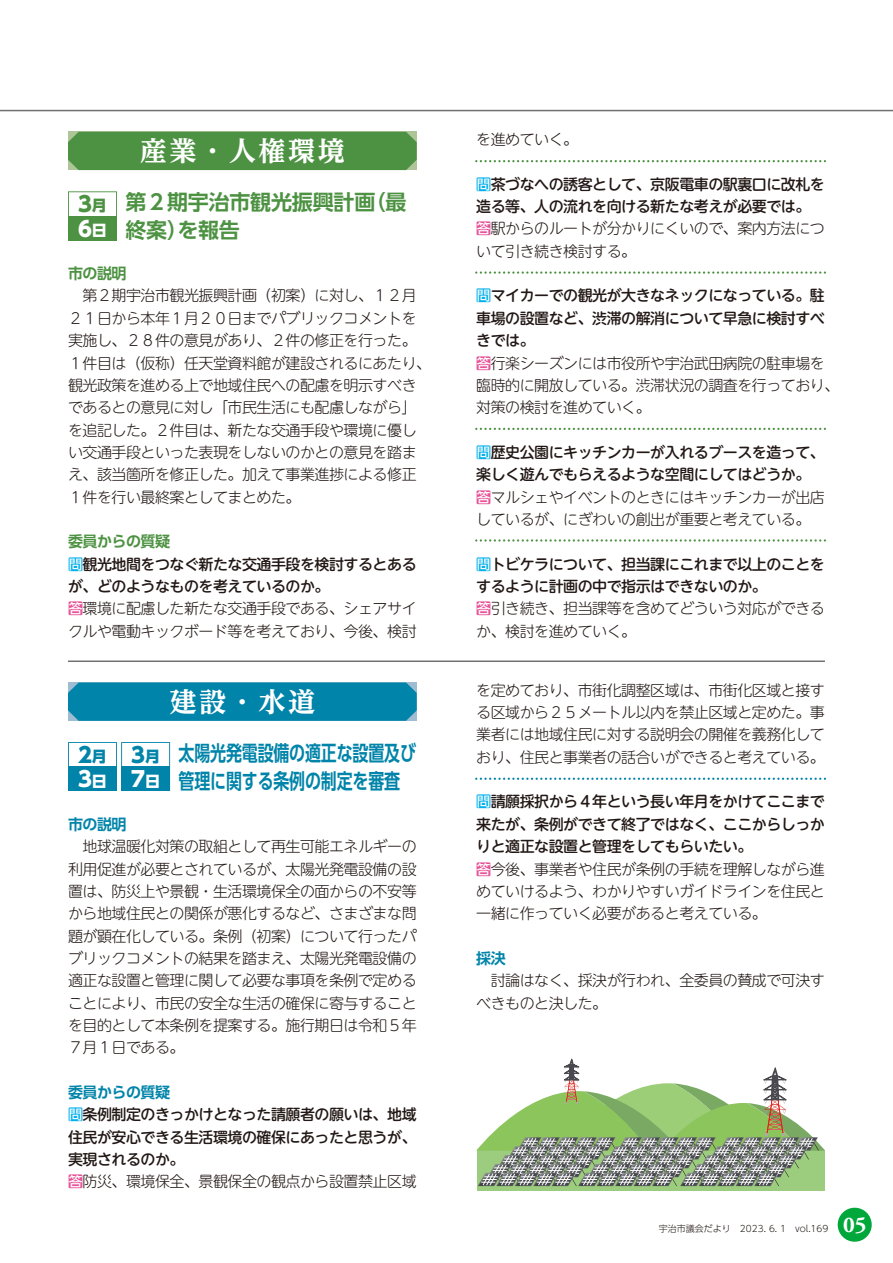
<style>
.page{position:relative;width:893px;height:1263px;background:#fff}
.page>*{position:absolute;margin:0;border:0;box-sizing:border-box;transform-origin:0 0}
.t1{font:700 expanded 27px "UD Reimin Pr 6";letter-spacing:.1em;color:#fff}
.t2{font:700 22.5px "Adobe Garamond Pro";color:#fff}
.t3{font:700 21px/28.5px "UD Shin Go Pr 6 De";letter-spacing:-.01em;color:#0084a9;scale:.76 1}
.t4{font:700 21px/28.5px "UD Shin Go Pr 6 De";letter-spacing:-.01em;color:#4d9242}
.t5{font:800 21px/24.8px "UD Shin Go Pr 6";color:#0084a9}
.t6{font:800 21px/24.8px "UD Shin Go Pr 6";color:#4d9242}
.t7{font:300 15px/22.4px "UD Shin M Go Pr 6";letter-spacing:-.035em;color:#221815}
.t8{font:500 15px/22.4px "UD Shin M Go Pr 6";letter-spacing:-.035em;color:#221815}
.t9{font:700 15px "UD Shin Go Pr 6 De";letter-spacing:-.035em;color:#0084a9}
.t10{font:700 15px "UD Shin Go Pr 6 De";letter-spacing:-.035em;color:#4d9242}
.t11{font:300 9px "UD Shin Go Pr 6";color:#221815}
.s1{font-size:15px}
.s2{color:#fff}
.s3{font-size:15px;color:#fff}
.s4{font-family:"UD Shin Go Pr 6";font-weight:500;color:#00afec}
.s5{font-weight:500}
.s6{font-family:"UD Shin Go Pr 6";font-weight:500;color:#e85298}
.s7{font-family:"UD Shin Go Pr 6";color:#00afec}
.s8{font-family:"UD Shin Go Pr 6";color:#e85298}
.s9{font-weight:300}
</style>
<div class="page">
<div style="left:477px;top:1150px;width:347px;height:41px;background:#9ccd7e"></div>
<svg style="left:476px;top:1059px;width:349px;height:127px"></svg>
<hr style="left:68px;top:660px;width:757px;height:2px;background:#727171">
<div style="left:68px;top:132px;width:349px;height:38px;background:#4d9242"></div>
<div style="left:68px;top:682px;width:349px;height:39px;background:#0084a9"></div>
<svg style="left:68px;top:191px;width:49px;height:25px"></svg>
<div style="left:68px;top:216px;width:49px;height:24px;background:#4d9242"></div>
<svg style="left:68px;top:742px;width:102px;height:49px"></svg>
<div style="left:121px;top:766px;width:49px;height:25px;background:#0084a9"></div>
<svg style="left:476px;top:160px;width:350px;height:2px"></svg>
<svg style="left:476px;top:271px;width:350px;height:3px"></svg>
<svg style="left:476px;top:428px;width:350px;height:2px"></svg>
<svg style="left:476px;top:539px;width:350px;height:3px"></svg>
<svg style="left:476px;top:778px;width:350px;height:2px"></svg>
<hr style="left:0;top:110px;width:893px;height:1px;background:#727171">
<div style="left:838px;top:1208px;width:34px;height:34px;background:#00a73b;border-radius:50%"></div>
<h3 class="t6" style="left:78px;top:191px;width:30px">3<span class="s1">月<br></span><span class="s2">6</span><span class="s3">日</span></h3>
<h1 class="t1" style="left:140px;top:129px;width:207px">産業・人権環境</h1>
<h3 class="t4" style="left:125px;top:187px;width:283px">第２期宇治市観光振興計画（最終案）を報告</h3>
<p class="t10" style="left:68px;top:261px;width:60px">市の説明</p>
<p class="t7" style="left:68px;top:284px;width:365px">　第２期宇治市観光振興計画（初案）に対し、１２月<br>２１日から本年１月２０日までパブリックコメントを実施し、２８件の意見があり、２件の修正を行った。<br>１件目は（仮称）任天堂資料館が建設されるにあたり、観光政策を進める上で地域住民への配慮を明示すべきであるとの意見に対し「市民生活にも配慮しながら」を追記した。２件目は、新たな交通手段や環境に優しい交通手段といった表現をしないのかとの意見を踏まえ、該当箇所を修正した。加えて事業進捗による修正<br>１件を行い最終案としてまとめた。</p>
<p class="t10" style="left:68px;top:529px;width:104px">委員からの質疑</p>
<p class="t7" style="left:68px;top:552px;width:350px"><span class="s4">問</span><span class="s5">観光地間をつなぐ新たな交通手段を検討するとあるが、どのようなものを考えているのか。<br></span><span class="s6">答</span>環境に配慮した新たな交通手段である、シェアサイクルや電動キックボード等を考えており、今後、検討</p>
<h1 class="t1" style="left:169px;top:679px;width:147px">建設・水道</h1>
<h3 class="t5" style="left:78px;top:742px;width:30px">2<span class="s1">月<br></span><span class="s2">3</span><span class="s3">日</span></h3>
<h3 class="t3" style="left:179px;top:738px;width:314px">太陽光発電設備の適正な設置及び管理に関する条例の制定を審査</h3>
<h3 class="t5" style="left:131px;top:742px;width:30px">3<span class="s1">月<br></span><span class="s2">7</span><span class="s3">日</span></h3>
<p class="t9" style="left:68px;top:812px;width:60px">市の説明</p>
<p class="t7" style="left:68px;top:834px;width:350px;text-align:justify">　地球温暖化対策の取組として再生可能エネルギーの利用促進が必要とされているが、太陽光発電設備の設置は、防災上や景観・生活環境保全の面からの不安等から地域住民との関係が悪化するなど、さまざまな問題が顕在化している。条例（初案）について行ったパブリックコメントの結果を踏まえ、太陽光発電設備の適正な設置と管理に関して必要な事項を条例で定めることにより、市民の安全な生活の確保に寄与することを目的として本条例を提案する。施行期日は令和５年７月１日である。</p>
<p class="t9" style="left:68px;top:1080px;width:104px">委員からの質疑</p>
<p class="t8" style="left:68px;top:1102px;width:350px"><span class="s7">問</span>条例制定のきっかけとなった請願者の願いは、地域住民が安心できる生活環境の確保にあったと思うが、実現されるのか。<br><span class="s8">答</span><span class="s9">防災、環境保全、景観保全の観点から設置禁止区域</span></p>
<p class="t7" style="left:476px;top:127px;width:104px">を進めていく。</p>
<p class="t8" style="left:476px;top:172px;width:350px"><span class="s7">問</span>茶づなへの誘客として、京阪電車の駅裏口に改札を造る等、人の流れを向ける新たな考えが必要では。<span class="s8">答</span><span class="s9">駅からのルートが分かりにくいので、案内方法について引き続き検討する。</span></p>
<p class="t7" style="left:476px;top:284px;width:365px"><span class="s4">問</span><span class="s5">マイカーでの観光が大きなネックになっている。駐車場の設置など、渋滞の解消について早急に検討すべきでは。<br></span><span class="s6">答</span>行楽シーズンには市役所や宇治武田病院の駐車場を臨時的に開放している。渋滞状況の調査を行っており、対策の検討を進めていく。</p>
<p class="t8" style="left:476px;top:440px;width:350px"><span class="s7">問</span>歴史公園にキッチンカーが入れるブースを造って、楽しく遊んでもらえるような空間にしてはどうか。<span class="s8">答</span><span class="s9">マルシェやイベントのときにはキッチンカーが出店しているが、にぎわいの創出が重要と考えている。</span></p>
<p class="t8" style="left:476px;top:552px;width:350px"><span class="s7">問</span>トビケラについて、担当課にこれまで以上のことをするように計画の中で指示はできないのか。<br><span class="s8">答</span><span class="s9">引き続き、担当課等を含めてどういう対応ができるか、検討を進めていく。</span></p>
<p class="t7" style="left:476px;top:678px;width:350px;text-align:justify">を定めており、市街化調整区域は、市街化区域と接する区域から２５メートル以内を禁止区域と定めた。事業者には地域住民に対する説明会の開催を義務化しており、住民と事業者の話合いができると考えている。</p>
<p class="t7" style="left:476px;top:790px;width:350px"><span class="s4">問</span><span class="s5">請願採択から４年という長い年月をかけてここまで来たが、条例ができて終了ではなく、ここからしっかりと適正な設置と管理をしてもらいたい。<br></span><span class="s6">答</span>今後、事業者や住民が条例の手続を理解しながら進めていけるよう、わかりやすいガイドラインを住民と一緒に作っていく必要があると考えている。</p>
<p class="t9" style="left:476px;top:946px;width:31px">採決</p>
<p class="t7" style="left:476px;top:968px;width:350px">　討論はなく、採決が行われ、全委員の賛成で可決すべきものと決した。</p>
<p class="t11" style="left:659px;top:1221px;width:171px">宇治市議会だより　2023. 6. 1　vol.169</p>
<h2 class="t2" style="left:843px;top:1212px;width:25px">05</h2>
</div>
